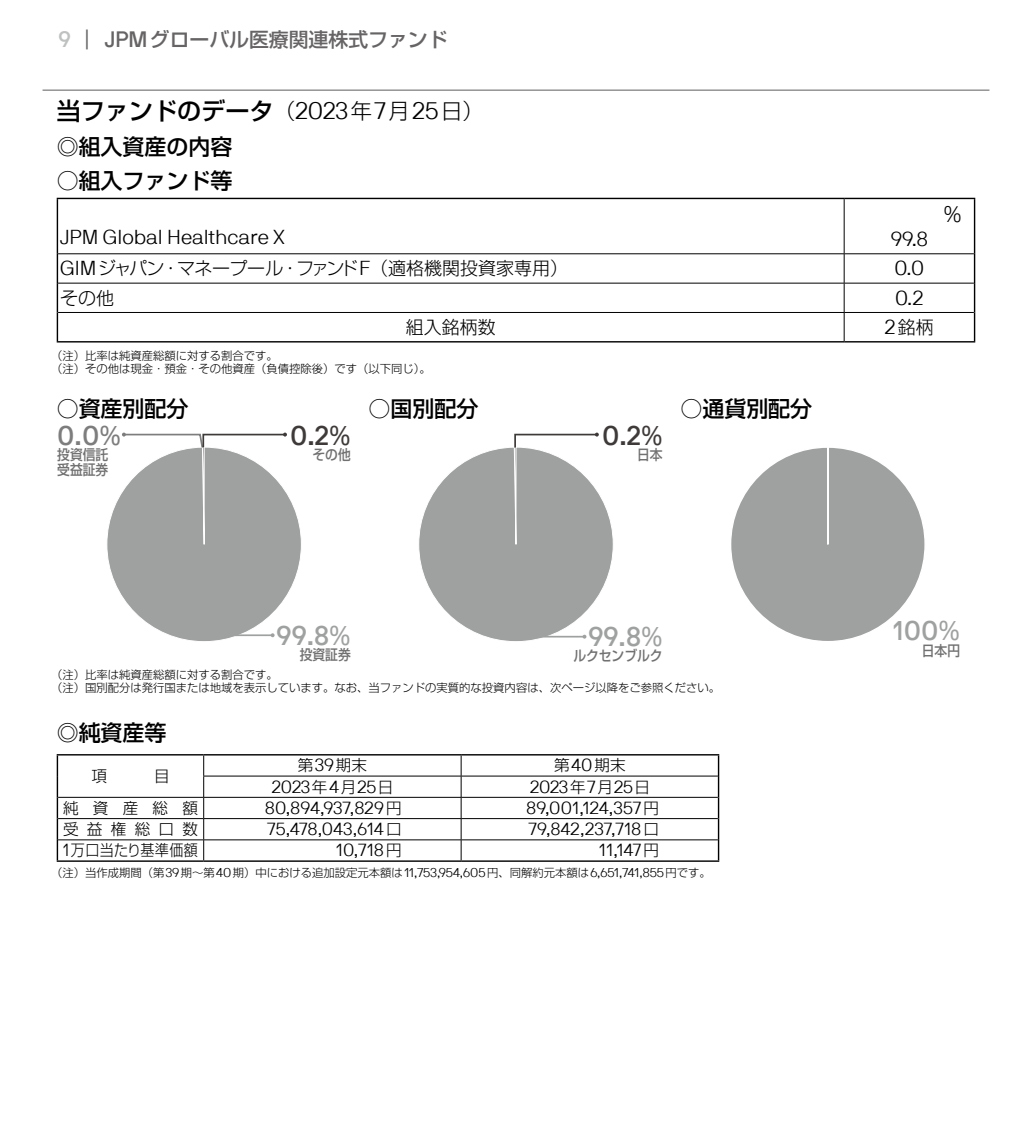
<style>
.page{position:relative;width:1032px;height:1134px;background:#fff}
.page>*{position:absolute;margin:0;border:0;box-sizing:border-box;transform-origin:0 0}
.t1{font:27px "JPMAM Pro Med";color:#9fa0a0}
.t2{font:27px "JPMAM Pro Med";color:#3e3a39}
.t3{font:27px "JPMAM Pro Med";color:#7d7d7d}
.t4{font:500 24px "Shin Go Pro";color:#000}
.t5{font:22.4px "JPMAM Pro Lig";color:#000}
.t6{font:500 22px "Shin Go Pro";color:#000}
.t7{font:20.2px "JPMAM Pro Lig";color:#000}
.t8{font:500 19.8px "Shin Go Pro";color:#666464}
.t9{font:300 18px "Shin Go Pro";color:#000}
.t10{font:17.4px "JPMAM Pro Lig";letter-spacing:.02em;color:#000}
.t11{font:300 15.6px "Shin Go Pro";letter-spacing:.035em;color:#000}
.t12{font:300 15.6px "Shin Go Pro";letter-spacing:.035em;color:#000;scale:.9 1}
.t13{font:500 14.2px/15px "Shin Go Pro";color:#727171;scale:.9 1}
.t14{font:300 11.4px/12.8px "Shin Go Pro";color:#000}
.s1{font-family:"JPMAM Pro Med";font-weight:400;font-size:22.2px;color:#bfc0c0}
.s2{font-family:"JPMAM Pro Med";font-weight:400;font-size:22.2px}
.s3{font-weight:300;font-size:21.2px}
.s4{font-family:"JPMAM Pro Lig";font-weight:400;font-size:23.8px}
.s5{font-family:"JPMAM Pro Lig";font-weight:400;font-size:20.2px}
.s6{font-family:"JPMAM Pro Lig";font-weight:400;font-size:17.4px}
.s7{font-family:"Shin Go Pro";font-weight:300;font-size:15.6px}
.s8{font-family:"JPMAM Pro Lig";font-weight:400;font-size:12.6px}
</style>
<div class="page">
<div style="left:107px;top:447px;width:194px;height:195px;background:#9fa0a0;border-radius:97px"></div>
<svg style="left:122px;top:433px;width:165px;height:112px"></svg>
<hr style="left:219px;top:634px;width:54px;height:2px;background:#9fa0a0">
<div style="left:419px;top:447px;width:194px;height:195px;background:#9fa0a0;border-radius:97px"></div>
<svg style="left:513px;top:433px;width:86px;height:112px"></svg>
<hr style="left:529px;top:636px;width:55px;height:1px;background:#9fa0a0">
<svg style="left:582px;top:635px;width:4px;height:4px"></svg>
<div style="left:730px;top:447px;width:195px;height:195px;background:#9fa0a0;border-radius:97px"></div>
<svg style="left:58px;top:199px;width:916px;height:142px"></svg>
<hr style="left:57px;top:198px;width:787px;height:1px;background:#000">
<hr style="left:57px;top:199px;width:1px;height:55px;background:#000">
<hr style="left:844px;top:198px;width:131px;height:1px;background:#000">
<hr style="left:974px;top:199px;width:1px;height:55px;background:#000">
<svg style="left:57px;top:254px;width:1px;height:87px"></svg>
<svg style="left:974px;top:254px;width:1px;height:87px"></svg>
<hr style="left:57px;top:341px;width:787px;height:1px;background:#000">
<hr style="left:844px;top:341px;width:131px;height:1px;background:#000">
<hr style="left:844px;top:199px;width:1px;height:54px;background:#000">
<hr style="left:58px;top:253px;width:786px;height:1px;background:#000">
<hr style="left:844px;top:253px;width:130px;height:1px;background:#000">
<hr style="left:58px;top:283px;width:786px;height:1px;background:#000">
<hr style="left:844px;top:283px;width:130px;height:1px;background:#000">
<hr style="left:58px;top:312px;width:786px;height:1px;background:#000">
<hr style="left:844px;top:312px;width:130px;height:1px;background:#000">
<svg style="left:844px;top:254px;width:1px;height:87px"></svg>
<hr style="left:57px;top:754px;width:147px;height:1px;background:#000">
<hr style="left:204px;top:754px;width:257px;height:1px;background:#000">
<hr style="left:461px;top:754px;width:258px;height:1px;background:#000">
<svg style="left:57px;top:755px;width:1px;height:105px"></svg>
<svg style="left:718px;top:755px;width:1px;height:105px"></svg>
<hr style="left:57px;top:860px;width:147px;height:2px;background:#000">
<hr style="left:204px;top:860px;width:257px;height:2px;background:#000">
<hr style="left:461px;top:860px;width:258px;height:2px;background:#000">
<hr style="left:203px;top:776px;width:258px;height:1px;background:#000">
<hr style="left:461px;top:776px;width:257px;height:1px;background:#000">
<hr style="left:58px;top:797px;width:146px;height:1px;background:#000">
<hr style="left:204px;top:797px;width:257px;height:1px;background:#000">
<hr style="left:461px;top:797px;width:257px;height:1px;background:#000">
<hr style="left:58px;top:818px;width:146px;height:1px;background:#000">
<hr style="left:204px;top:818px;width:257px;height:1px;background:#000">
<hr style="left:461px;top:818px;width:257px;height:1px;background:#000">
<hr style="left:58px;top:839px;width:146px;height:1px;background:#000">
<hr style="left:204px;top:839px;width:257px;height:1px;background:#000">
<svg style="left:203px;top:755px;width:1px;height:105px"></svg>
<hr style="left:461px;top:839px;width:257px;height:1px;background:#000">
<svg style="left:461px;top:755px;width:1px;height:105px"></svg>
<hr style="left:43px;top:90px;width:946px;height:1px;background:#727171">
<h3 class="t8" style="left:58px;top:23px;width:391px"><span class="s1">9</span> ｜ <span class="s2">JPM</span>グローバル医療関連株式ファンド</h3>
<h2 class="t4" style="left:57px;top:92px;width:428px">当ファンドのデータ<span class="s3">（</span><span class="s4">2023</span><span class="s3">年</span><span class="s4">7</span><span class="s3">月</span><span class="s4">25</span><span class="s3">日）</span></h2>
<h3 class="t6" style="left:57px;top:129px;width:177px">◎組入資産の内容</h3>
<h3 class="t6" style="left:57px;top:163px;width:177px">○組入ファンド等</h3>
<h3 class="t7" style="left:60px;top:225px;width:226px">JPM Global Healthcare X</h3>
<h3 class="t7" style="left:891px;top:227px;width:39px">99.8</h3>
<h3 class="t9" style="left:60px;top:254px;width:509px"><span class="s5">GIM</span>ジャパン・マネープール・ファンド<span class="s5">F</span>（適格機関投資家専用）</h3>
<h3 class="t7" style="left:894px;top:257px;width:31px">0.0</h3>
<h3 class="t9" style="left:60px;top:283px;width:55px">その他</h3>
<h3 class="t7" style="left:895px;top:286px;width:30px">0.2</h3>
<h3 class="t9" style="left:406px;top:312px;width:91px">組入銘柄数</h3>
<h3 class="t9" style="left:885px;top:312px;width:50px"><span class="s5">2</span>銘柄</h3>
<p class="t14" style="left:51px;top:348px;width:381px">（注）比率は純資産総額に対する割合です。<br>（注）その他は現金・預金・その他資産（負債控除後）です（以下同じ）。</p>
<h3 class="t6" style="left:57px;top:390px;width:133px">○資産別配分</h3>
<h1 class="t2" style="left:290px;top:420px;width:62px">0.2%</h1>
<p class="t13" style="left:312px;top:446px;width:44px">その他</p>
<h3 class="t6" style="left:369px;top:390px;width:111px">○国別配分</h3>
<h1 class="t3" style="left:57px;top:420px;width:65px">0.0%</h1>
<p class="t13" style="left:57px;top:446px;width:58px">投資信託受益証券</p>
<h1 class="t2" style="left:602px;top:420px;width:62px">0.2%</h1>
<p class="t13" style="left:637px;top:446px;width:30px">日本</p>
<h3 class="t6" style="left:680px;top:390px;width:133px">○通貨別配分</h3>
<h3 class="t5" style="left:943px;top:201px;width:20px">%</h3>
<h1 class="t1" style="left:277px;top:620px;width:76px">99.8%</h1>
<p class="t13" style="left:300px;top:645px;width:58px">投資証券</p>
<h1 class="t1" style="left:588px;top:621px;width:76px">99.8%</h1>
<p class="t13" style="left:573px;top:647px;width:101px">ルクセンブルク</p>
<p class="t14" style="left:51px;top:667px;width:670px">（注）比率は純資産総額に対する割合です。<br>（注）国別配分は発行国または地域を表示しています。なお、当ファンドの実質的な投資内容は、次ページ以降をご参照ください。</p>
<h3 class="t6" style="left:57px;top:714px;width:111px">◎純資産等</h3>
<h3 class="t11" style="left:91px;top:763px;width:17px">項</h3>
<h3 class="t11" style="left:154px;top:763px;width:17px">目</h3>
<h3 class="t11" style="left:298px;top:753px;width:71px">第<span class="s6">39</span>期末</h3>
<h3 class="t11" style="left:554px;top:753px;width:73px">第<span class="s6">40</span>期末</h3>
<h3 class="t10" style="left:272px;top:776px;width:123px">2023<span class="s7">年</span>4<span class="s7">月</span>25<span class="s7">日</span></h3>
<h3 class="t10" style="left:530px;top:776px;width:122px">2023<span class="s7">年</span>7<span class="s7">月</span>25<span class="s7">日</span></h3>
<h3 class="t11" style="left:63px;top:795px;width:136px">純資産総額</h3>
<h3 class="t10" style="left:265px;top:798px;width:138px">80,894,937,829<span class="s7">円</span></h3>
<h3 class="t10" style="left:526px;top:798px;width:134px">89,001,124,357<span class="s7">円</span></h3>
<h3 class="t11" style="left:63px;top:816px;width:136px">受益権総口数</h3>
<h3 class="t10" style="left:267px;top:819px;width:136px">75,478,043,614<span class="s7">口</span></h3>
<h3 class="t10" style="left:529px;top:819px;width:132px">79,842,237,718<span class="s7">口</span></h3>
<h3 class="t12" style="left:63px;top:838px;width:151px"><span class="s6">1</span>万口当たり基準価額</h3>
<h3 class="t10" style="left:336px;top:840px;width:67px">10,718<span class="s7">円</span></h3>
<h3 class="t10" style="left:599px;top:840px;width:61px">11,147<span class="s7">円</span></h3>
<p class="t14" style="left:51px;top:865px;width:661px">（注）当作成期間（第<span class="s8">39</span>期～第<span class="s8">40</span>期）中における追加設定元本額は<span class="s8">11,753,954,605</span>円、同解約元本額は<span class="s8">6,651,741,855</span>円です。</p>
<h1 class="t1" style="left:893px;top:616px;width:68px">100%</h1>
<p class="t13" style="left:922px;top:641px;width:44px">日本円</p>
</div>
